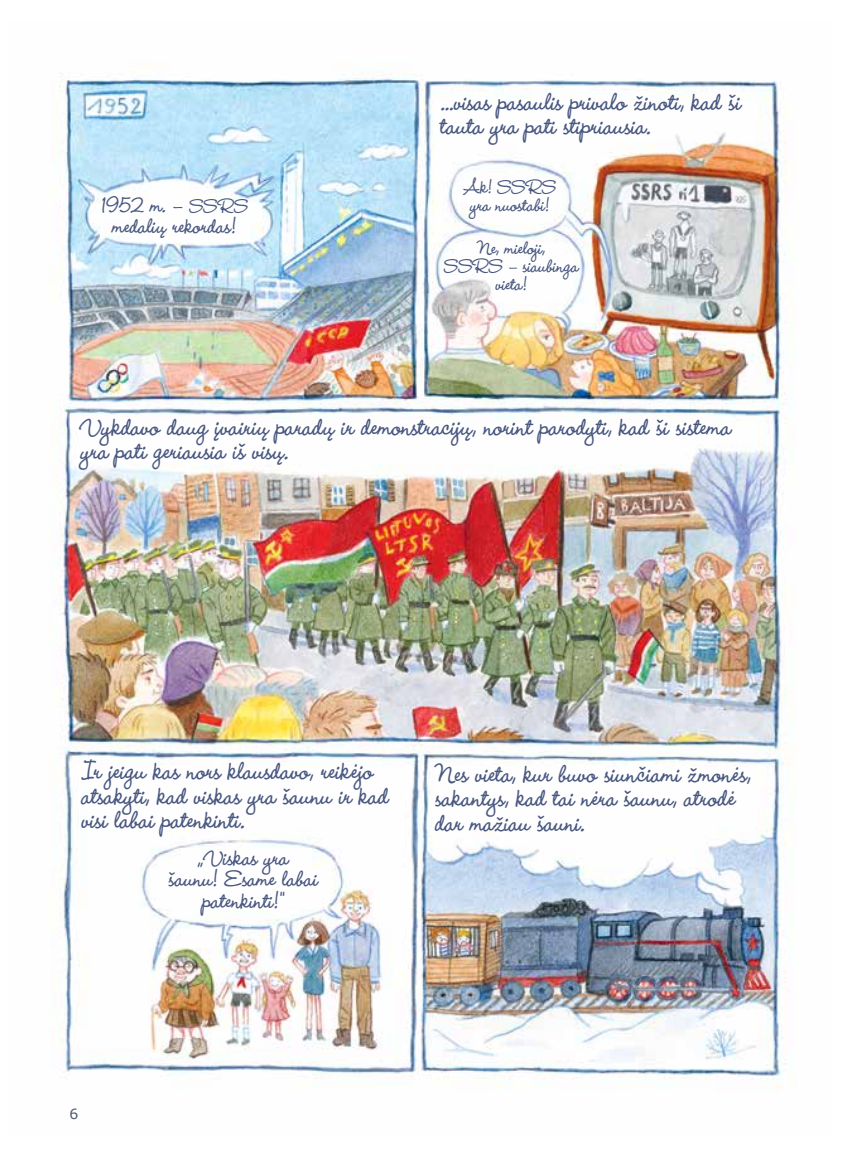
<style>
.page{position:relative;width:844px;height:1166px;background:#fff}
.page>*{position:absolute;margin:0;border:0;box-sizing:border-box;transform-origin:0 0}
.t1{font:700 31.5px/24.3px "Wendy LP";letter-spacing:.01em;color:#495881;scale:.91 1}
.t2{font:700 28.35px/21.9px "Wendy LP";letter-spacing:.01em;color:#495881;text-align:center;scale:.91 1}
.t3{font:700 26.95px/20.8px "Wendy LP";letter-spacing:.01em;color:#495881;text-align:center;scale:.91 1}
.t4{font:700 23.1px/17.8px "Wendy LP";letter-spacing:.005em;color:#495881;scale:.91 1}
.t5{font:14px "Verdana";color:#4c586c}
.s1{font-size:23.1px}
</style>
<div class="page">
<img style="left:50px;top:73px;width:739px;height:1016px">
<p class="t3" style="left:101px;top:195px;width:163px">1952 m. – <span class="s1">SSRS </span>medalių rekordas!</p>
<p class="t1" style="left:440px;top:89px;width:335px">...visas pasaulis privalo žinoti, kad ši tauta yra pati stipriausia.</p>
<p class="t4" style="left:464px;top:178px;width:102px">Ak! SSRS yra nuostabi!</p>
<p class="t4" style="left:444px;top:239px;width:149px;text-align:center">Ne, mieloji,<br>SSRS – siaubinga vieta!</p>
<p class="t1" style="left:81px;top:414px;width:715px">Vykdavo daug įvairių paradų ir demonstracijų, norint parodyti, kad ši sistema yra pati geriausia iš visų.</p>
<p class="t1" style="left:82px;top:759px;width:338px">Ir jeigu kas nors klausdavo, reikėjo atsakyti, kad viskas yra šaunu ir kad visi labai patenkinti.</p>
<p class="t1" style="left:435px;top:761px;width:352px">Nes vieta, kur buvo siunčiami žmonės, sakantys, kad tai nėra šaunu, atrodė dar mažiau šauni.</p>
<p class="t5" style="left:69px;top:1104px;width:10px">6</p>
<p class="t2" style="left:169px;top:846px;width:168px">„Viskas yra<br>šaunu! Esame labai patenkinti!“</p>
</div>
